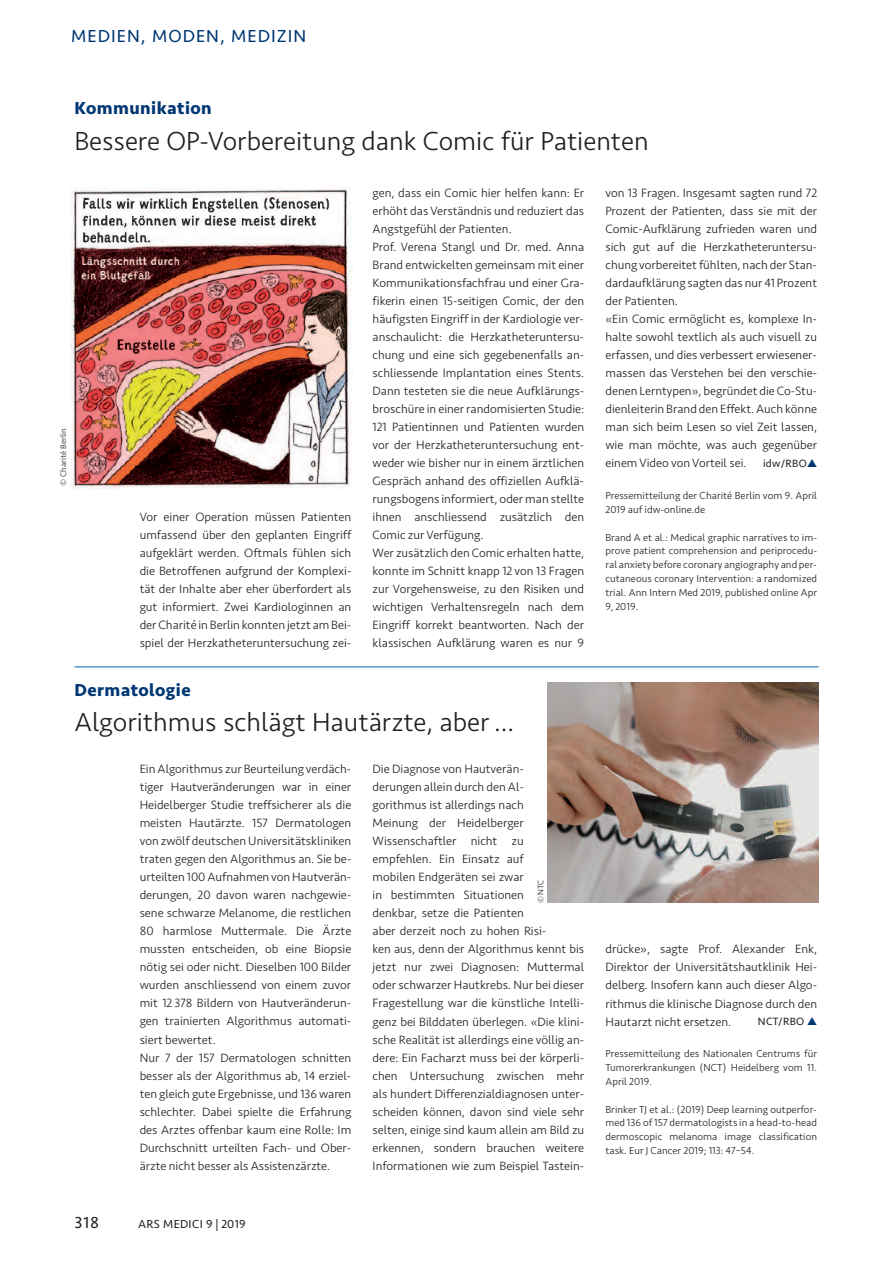
<style>
.page{position:relative;width:893px;height:1263px;background:#fff}
.page>*{position:absolute;margin:0;border:0;box-sizing:border-box;transform-origin:0 0}
.t1{font:300 27px "Seravek";color:#231f20}
.t2{font:700 18px "Seravek";letter-spacing:.025em;color:#013874}
.t3{font:18px "Seravek";letter-spacing:.06em;color:#013874}
.t4{font:16.5px "Seravek";color:#231f20}
.t5{font:300 12.45px/18px "Seravek";color:#231f20}
.t6{font:12px "Seravek";letter-spacing:.025em;color:#231f20}
.t7{font:10.95px "Seravek";letter-spacing:.025em;color:#231f20}
.t8{font:300 10.5px/13.8px "Seravek";letter-spacing:.005em;color:#231f20;text-align:justify}
.t9{font:300 8.4px "Seravek";letter-spacing:.005em;color:#231f20}
.s1{color:#013874}
</style>
<div class="page">
<hr style="left:74px;top:666px;width:745px;height:1px;background:#0166b3">
<img style="left:70px;top:188px;width:283px;height:300px">
<img style="left:548px;top:683px;width:271px;height:219px">
<h2 class="t3" style="left:71px;top:22px;width:237px">MEDIEN, MODEN, MEDIZIN</h2>
<h2 class="t2" style="left:74px;top:94px;width:139px">Kommunikation</h2>
<h1 class="t1" style="left:74px;top:125px;width:576px">Bessere OP-Vorbereitung dank Comic für Patienten</h1>
<p class="t9" style="left:58px;top:486px;width:59px;rotate:-90deg">© Charité Berlin</p>
<p class="t5" style="left:140px;top:508px;width:213px;text-align:justify">Vor einer Operation müssen Patienten umfassend über den geplanten Eingriff aufgeklärt werden. Oftmals fühlen sich die Betroffenen aufgrund der Komplexi&shy;tät der Inhalte aber eher überfordert als gut informiert. Zwei Kardiologinnen an derCharité in Berlin konnten jetzt am Bei&shy;spiel der Herzkatheteruntersuchung zei-</p>
<p class="t5" style="left:373px;top:184px;width:213px">gen, dass ein Comic hier helfen kann: Er erhöht das Verständnis und reduziert das Angstgefühl der Patienten.<br>Prof. Verena Stangl und Dr. med. Anna Brand entwickelten gemeinsam mit einer Kommunikationsfachfrau und einer Gra&shy;fikerin einen 15-seitigen Comic, der den häufigsten Eingriff in der Kardiologie ver&shy;anschaulicht: die Herzkatheteruntersu&shy;chung und eine sich gegebenenfalls an&shy;schliessende Implantation eines Stents.<br>Dann testeten sie die neue Aufklärungs&shy;broschüre in einer randomisierten Studie:<br>121 Patientinnen und Patienten wurden vor der Herzkatheteruntersuchung ent&shy;weder wie bisher nur in einem ärztlichen Gespräch anhand des offiziellen Aufklä&shy;rungsbogens informiert, oder man stellte ihnen anschliessend zusätzlich den Comic zur Verfügung.<br>Wer zusätzlich den Comic erhalten hatte, konnte im Schnitt knapp 12 von 13 Fragen zur Vorgehensweise, zu den Risiken und wichtigen Verhaltensregeln nach dem Eingriff korrekt beantworten. Nach der klassischen Aufklärung waren es nur 9</p>
<p class="t5" style="left:605px;top:184px;width:213px">von 13 Fragen. Insgesamt sagten rund 72<br>Prozent der Patienten, dass sie mit der Comic-Aufklärung zufrieden waren und sich gut auf die Herzkatheteruntersu&shy;chung vorbereitet fühlten, nach der Stan&shy;dardaufklärung sagten das nur 41 Prozent der Patienten.<br>«Ein Comic ermöglicht es, komplexe In&shy;halte sowohl textlich als auch visuell zu erfassen, und dies verbessert erwiesener&shy;massen das Verstehen bei den verschie&shy;denen Lerntypen», begründet die Co-Stu&shy;dienleiterin Brand den Effekt.Auch könne man sich beim Lesen so viel Zeit lassen, wie man möchte, was auch gegenüber einem Video von Vorteil sei.</p>
<p class="t7" style="left:763px;top:455px;width:55px">idw/RBO<span class="s1">▲</span></p>
<p class="t8" style="left:605px;top:489px;width:213px">Pressemitteilung der Charité Berlin vom 9. April<br>2019 auf idw-online.de</p>
<p class="t8" style="left:605px;top:530px;width:213px">Brand A et al.: Medical graphic narratives to im&shy;prove patient comprehension and periprocedu&shy;ral anxiety before coronary angiography and per&shy;cutaneous coronary Intervention: a randomized trial. Ann Intern Med 2019, published online Apr 9, 2019.</p>
<h2 class="t2" style="left:74px;top:675px;width:118px">Dermatologie</h2>
<h1 class="t1" style="left:74px;top:706px;width:441px">Algorithmus schlägt Hautärzte, aber ...</h1>
<p class="t5" style="left:140px;top:760px;width:213px">Ein Algorithmus zur Beurteilung verdäch&shy;tiger Hautveränderungen war in einer Heidelberger Studie treffsicherer als die meisten Hautärzte. 157 Dermatologen von zwölf deutschen Universitätskliniken traten gegen den Algorithmus an. Sie be&shy;urteilten 100AufnahmenvonHautverän&shy;derungen, 20 davon waren nachgewie&shy;sene schwarze Melanome, die restlichen 80 harmlose Muttermale. Die Ärzte mussten entscheiden, ob eine Biopsie nötig sei oder nicht. Dieselben 100 Bilder wurden anschliessend von einem zuvor mit 12 378 Bildern von Hautveränderun&shy;gen trainierten Algorithmus automati&shy;siert bewertet.<br>Nur 7 der 157 Dermatologen schnitten besser als der Algorithmus ab, 14 erziel&shy;ten gleich gute Ergebnisse, und 136 waren schlechter. Dabei spielte die Erfahrung des Arztes offenbar kaum eine Rolle: Im Durchschnitt urteilten Fach- und Ober&shy;ärzte nicht besser als Assistenzärzte.</p>
<p class="t5" style="left:373px;top:760px;width:213px">Die Diagnose von Hautverän-<br>derungen allein durch den Al-<br>gorithmus ist allerdings nach<br>Meinung der Heidelberger Wissenschaftler nicht zu empfehlen. Ein Einsatz auf<br>mobilen Endgeräten sei zwar<br>in bestimmten Situationen<br>denkbar, setze die Patienten<br>aber derzeit noch zu hohen Risi-<br>ken aus, denn der Algorithmus kennt bis jetzt nur zwei Diagnosen: Muttermal oder schwarzer Hautkrebs. Nur bei dieser Fragestellung war die künstliche Intelli&shy;genz bei Bilddaten überlegen. «Die klini&shy;sche Realität ist allerdings eine völlig an&shy;dere: Ein Facharzt muss bei der körperli&shy;chen Untersuchung zwischen mehr als hundert Differenzialdiagnosen unter&shy;scheiden können, davon sind viele sehr selten, einige sind kaum allein am Bild zu erkennen, sondern brauchen weitere Informationen wie zum Beispiel Tastein-</p>
<p class="t9" style="left:536px;top:903px;width:25px;rotate:-90deg">© NTC</p>
<p class="t5" style="left:605px;top:940px;width:213px;text-align:justify">drücke», sagte Prof. Alexander Enk, Direktor der Universitätshautklinik Hei&shy;delberg. Insofern kann auch dieser Algo&shy;rithmus die klinische Diagnose durch den Hautarzt nicht ersetzen.</p>
<p class="t7" style="left:758px;top:1013px;width:61px">NCT/RBO <span class="s1">▲</span></p>
<p class="t8" style="left:605px;top:1047px;width:213px">Pressemitteilung des Nationalen Centrums für Tumorerkrankungen (NCT) Heidelberg vom 11.<br>April 2019.</p>
<p class="t8" style="left:605px;top:1102px;width:213px">Brinker TJ et al.: (2019) Deep learning outperfor&shy;med 136 of 157 dermatologists in a head-to-head dermoscopic melanoma image classification task. Eur J Cancer 2019; 113: 47–54.</p>
<h3 class="t4" style="left:74px;top:1209px;width:26px">318</h3>
<p class="t6" style="left:138px;top:1214px;width:109px">ARS MEDICI 9 | 2019</p>
</div>
